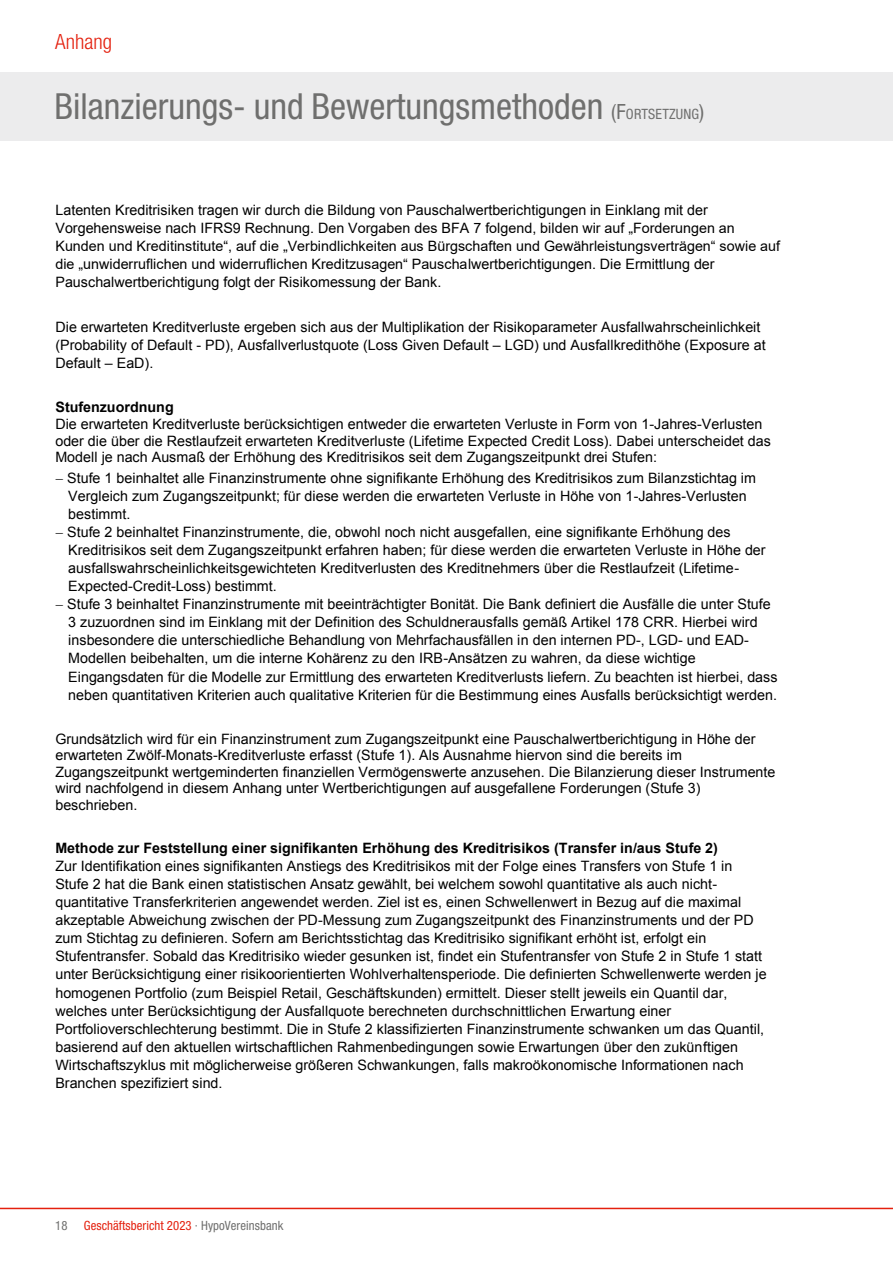
<style>
.page{position:relative;width:893px;height:1263px;background:#fff}
.page>*{position:absolute;margin:0;border:0;box-sizing:border-box;transform-origin:0 0}
.t1{font:condensed 36px "Helvetica Neue LT Pro";color:#6f6f6e}
.t2{font:300 condensed 21px "Helvetica Neue LT Pro";color:#e4200e}
.t3{font:14.25px/18.1px "Arial";color:#000}
.t4{font:700 14.25px "Arial";color:#000}
.t5{font:condensed 12.75px "Helvetica Neue LT Pro";letter-spacing:.005em;color:#e4200e}
.t6{font:condensed 12.75px "Helvetica Neue LT Pro";color:#6f6f6e}
.s1{font-size:21px}
.s2{font-size:14.25px}
.s3{color:#6f6f6e}
</style>
<div class="page">
<hr style="left:0;top:1208px;width:893px;height:1px;background:#e4200e">
<div style="left:0;top:72px;width:893px;height:68px;background:#ececed"></div>
<h2 class="t2" style="left:55px;top:30px;width:58px">Anhang</h2>
<h1 class="t1" style="left:55px;top:85px;width:651px">Bilanzierungs- und Bewertungsmethoden <span class="s1">(F</span><span class="s2">ORTSETZUNG</span><span class="s1">)</span></h1>
<p class="t3" style="left:55px;top:201px;width:726px">Latenten Kreditrisiken tragen wir durch die Bildung von Pauschalwertberichtigungen in Einklang mit der Vorgehensweise nach IFRS9 Rechnung. Den Vorgaben des BFA 7 folgend, bilden wir auf „Forderungen an Kunden und Kreditinstitute“, auf die „Verbindlichkeiten aus Bürgschaften und Gewährleistungsverträgen“ sowie auf die „unwiderruflichen und widerruflichen Kreditzusagen“ Pauschalwertberichtigungen. Die Ermittlung der Pauschalwertberichtigung folgt der Risikomessung der Bank.</p>
<p class="t3" style="left:55px;top:318px;width:712px">Die erwarteten Kreditverluste ergeben sich aus der Multiplikation der Risikoparameter Ausfallwahrscheinlichkeit (Probability of Default - PD), Ausfallverlustquote (Loss Given Default – LGD) und Ausfallkredithöhe (Exposure at<br>Default – EaD).</p>
<p class="t4" style="left:55px;top:398px;width:120px">Stufenzuordnung</p>
<p class="t3" style="left:55px;top:416px;width:717px;line-height:16.5px">Die erwarteten Kreditverluste berücksichtigen entweder die erwarteten Verluste in Form von 1-Jahres-Verlusten oder die über die Restlaufzeit erwarteten Kreditverluste (Lifetime Expected Credit Loss). Dabei unterscheidet das<br>Modell je nach Ausmaß der Erhöhung des Kreditrisikos seit dem Zugangszeitpunkt drei Stufen:</p>
<p class="t3" style="left:55px;top:469px;width:702px">− Stufe 1 beinhaltet alle Finanzinstrumente ohne signifikante Erhöhung des Kreditrisikos zum Bilanzstichtag im</p>
<p class="t3" style="left:68px;top:487px;width:680px">Vergleich zum Zugangszeitpunkt; für diese werden die erwarteten Verluste in Höhe von 1-Jahres-Verlusten</p>
<p class="t3" style="left:68px;top:505px;width:64px">bestimmt.</p>
<p class="t3" style="left:55px;top:523px;width:677px">− Stufe 2 beinhaltet Finanzinstrumente, die, obwohl noch nicht ausgefallen, eine signifikante Erhöhung des</p>
<p class="t3" style="left:68px;top:541px;width:699px">Kreditrisikos seit dem Zugangszeitpunkt erfahren haben; für diese werden die erwarteten Verluste in Höhe der</p>
<p class="t3" style="left:68px;top:559px;width:672px">ausfallswahrscheinlichkeitsgewichteten Kreditverlusten des Kreditnehmers über die Restlaufzeit (Lifetime-</p>
<p class="t3" style="left:68px;top:577px;width:210px">Expected-Credit-Loss) bestimmt.</p>
<p class="t3" style="left:55px;top:595px;width:717px">− Stufe 3 beinhaltet Finanzinstrumente mit beeinträchtigter Bonität. Die Bank definiert die Ausfälle die unter Stufe</p>
<p class="t3" style="left:68px;top:613px;width:691px">3 zuzuordnen sind im Einklang mit der Definition des Schuldnerausfalls gemäß Artikel 178 CRR. Hierbei wird</p>
<p class="t3" style="left:68px;top:631px;width:682px">insbesondere die unterschiedliche Behandlung von Mehrfachausfällen in den internen PD-, LGD- und EAD-</p>
<p class="t3" style="left:68px;top:649px;width:629px">Modellen beibehalten, um die interne Kohärenz zu den IRB-Ansätzen zu wahren, da diese wichtige</p>
<p class="t3" style="left:68px;top:668px;width:711px">Eingangsdaten für die Modelle zur Ermittlung des erwarteten Kreditverlusts liefern. Zu beachten ist hierbei, dass</p>
<p class="t3" style="left:68px;top:686px;width:710px">neben quantitativen Kriterien auch qualitative Kriterien für die Bestimmung eines Ausfalls berücksichtigt werden.</p>
<p class="t3" style="left:55px;top:731px;width:722px;line-height:16.5px">Grundsätzlich wird für ein Finanzinstrument zum Zugangszeitpunkt eine Pauschalwertberichtigung in Höhe der erwarteten Zwölf-Monats-Kreditverluste erfasst (Stufe 1). Als Ausnahme hiervon sind die bereits im Zugangszeitpunkt wertgeminderten finanziellen Vermögenswerte anzusehen. Die Bilanzierung dieser Instrumente wird nachfolgend in diesem Anhang unter Wertberichtigungen auf ausgefallene Forderungen (Stufe 3) beschrieben.</p>
<p class="t4" style="left:55px;top:839px;width:664px">Methode zur Feststellung einer signifikanten Erhöhung des Kreditrisikos (Transfer in/aus Stufe 2)</p>
<p class="t3" style="left:55px;top:857px;width:713px">Zur Identifikation eines signifikanten Anstiegs des Kreditrisikos mit der Folge eines Transfers von Stufe 1 in Stufe 2 hat die Bank einen statistischen Ansatz gewählt, bei welchem sowohl quantitative als auch nicht&shy;quantitative Transferkriterien angewendet werden. Ziel ist es, einen Schwellenwert in Bezug auf die maximal akzeptable Abweichung zwischen der PD-Messung zum Zugangszeitpunkt des Finanzinstruments und der PD zum Stichtag zu definieren. Sofern am Berichtsstichtag das Kreditrisiko signifikant erhöht ist, erfolgt ein Stufentransfer. Sobald das Kreditrisiko wieder gesunken ist, findet ein Stufentransfer von Stufe 2 in Stufe 1 statt unter Berücksichtigung einer risikoorientierten Wohlverhaltensperiode. Die definierten Schwellenwerte werden je homogenen Portfolio (zum Beispiel Retail, Geschäftskunden) ermittelt. Dieser stellt jeweils ein Quantil dar, welches unter Berücksichtigung der Ausfallquote berechneten durchschnittlichen Erwartung einer Portfolioverschlechterung bestimmt. Die in Stufe 2 klassifizierten Finanzinstrumente schwanken um das Quantil, basierend auf den aktuellen wirtschaftlichen Rahmenbedingungen sowie Erwartungen über den zukünftigen Wirtschaftszyklus mit möglicherweise größeren Schwankungen, falls makroökonomische Informationen nach Branchen spezifiziert sind.</p>
<p class="t6" style="left:55px;top:1217px;width:14px">18</p>
<p class="t5" style="left:84px;top:1217px;width:201px">Geschäftsbericht 2023 <span class="s3">· HypoVereinsbank</span></p>
</div>
